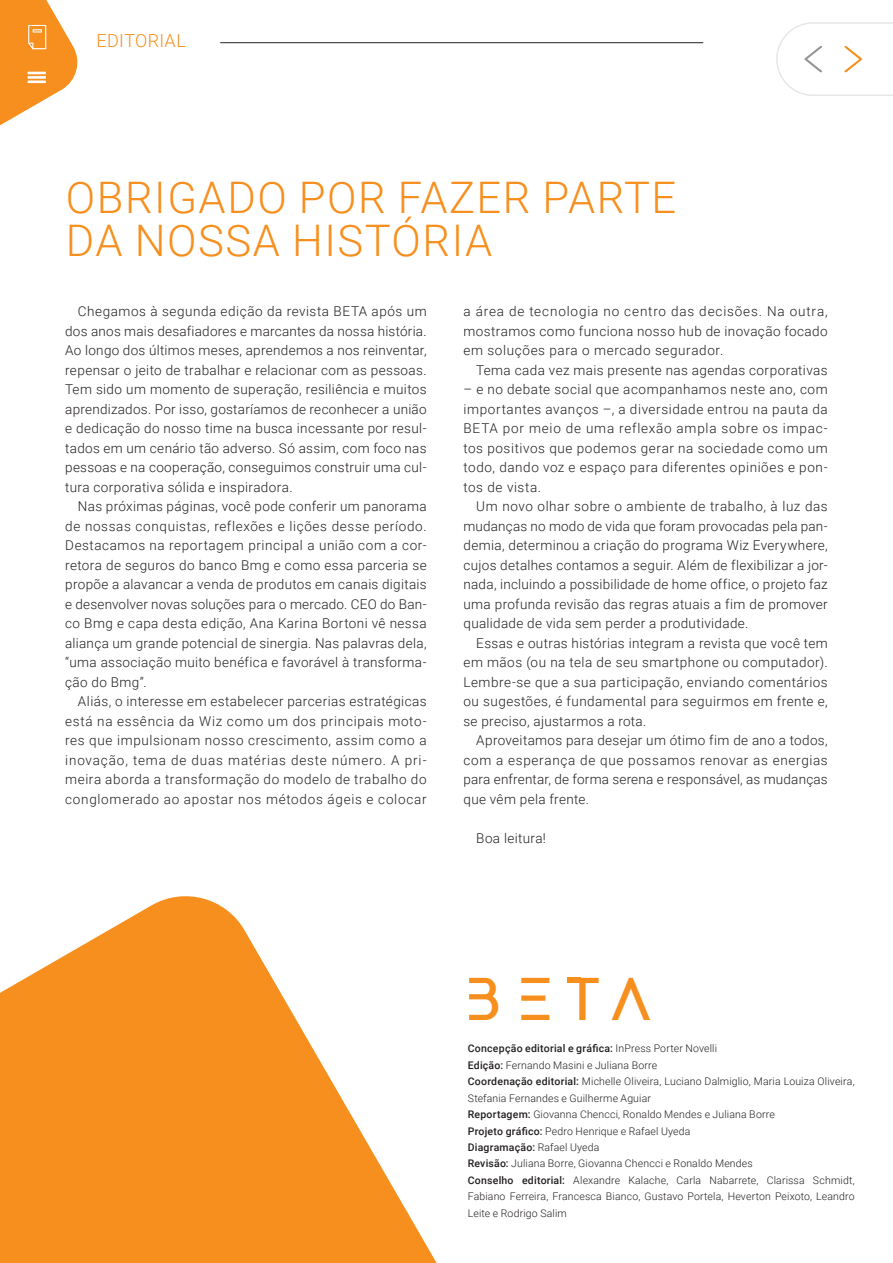
<style>
.page{position:relative;width:893px;height:1263px;background:#fff}
.page>*{position:absolute;margin:0;border:0;box-sizing:border-box;transform-origin:0 0}
.t1{font:48.15px "ABSTER Regular";color:#f68f1e}
.t2{font:300 43.5px/43.5px "Roboto";letter-spacing:.035em;color:#f68f1e}
.t3{font:300 18px "Roboto";letter-spacing:.025em;color:#f68f1e}
.TxT_Corrido{font:300 13.5px/19.5px "Roboto";letter-spacing:.03em;color:#231f20;text-align:justify}
.TxT_Corrido-2{font:300 10.5px/16.5px "Roboto";letter-spacing:.015em;color:#231f20}
.TxT_Corrido-3{font:500 10.5px "Roboto";letter-spacing:.025em;color:#231f20}
.s1{font-weight:300}
.s2{font-weight:500}
</style>
<div class="page">
<div style="left:567px;top:977px;width:13px;height:6px;background:#f68f1e"></div>
<svg style="left:0;top:896px;width:437px;height:367px;fill:#f68f1e"></svg>
<hr style="left:220px;top:42px;width:483px;height:1px;background:#231f20">
<svg style="left:776px;top:22px;width:117px;height:74px"></svg>
<svg style="left:0;top:0;width:78px;height:126px"></svg>
<p class="t3" style="left:96px;top:28px;width:91px">EDITORIAL</p>
<p class="t2" style="left:66px;top:174px;width:612px">OBRIGADO POR FAZER PARTE<br>DA NOSSA HISTÓRIA</p>
<p class="TxT_Corrido" style="left:65px;top:301px;width:363px;text-indent:13px">Chegamos à segunda edição da revista BETA após um dos anos mais desafiadores e marcantes da nossa história.<br>Ao longo dos últimos meses, aprendemos a nos reinventar, repensar o jeito de trabalhar e relacionar com as pessoas.<br>Tem sido um momento de superação, resiliência e muitos aprendizados. Por isso, gostaríamos de reconhecer a união e dedicação do nosso time na busca incessante por resul&shy;tados em um cenário tão adverso. Só assim, com foco nas pessoas e na cooperação, conseguimos construir uma cul&shy;tura corporativa sólida e inspiradora.</p>
<p class="TxT_Corrido" style="left:65px;top:496px;width:363px;text-indent:13px">Nas próximas páginas, você pode conferir um panorama de nossas conquistas, reflexões e lições desse período.<br>Destacamos na reportagem principal a união com a cor&shy;retora de seguros do banco Bmg e como essa parceria se propõe a alavancar a venda de produtos em canais digitais e desenvolver novas soluções para o mercado. CEO do Ban&shy;co Bmg e capa desta edição, Ana Karina Bortoni vê nessa aliança um grande potencial de sinergia. Nas palavras dela, “uma associação muito benéfica e favorável à transforma&shy;ção do Bmg”.</p>
<p class="TxT_Corrido" style="left:65px;top:691px;width:363px;text-indent:13px">Aliás, o interesse em estabelecer parcerias estratégicas está na essência da Wiz como um dos principais moto&shy;res que impulsionam nosso crescimento, assim como a inovação, tema de duas matérias deste número. A pri&shy;meira aborda a transformação do modelo de trabalho do conglomerado ao apostar nos métodos ágeis e colocar</p>
<p class="TxT_Corrido" style="left:463px;top:301px;width:366px">a área de tecnologia no centro das decisões. Na outra, mostramos como funciona nosso hub de inovação focado em soluções para o mercado segurador.</p>
<p class="TxT_Corrido" style="left:476px;top:360px;width:353px">Tema cada vez mais presente nas agendas corporativas</p>
<p class="TxT_Corrido" style="left:463px;top:379px;width:366px">– e no debate social que acompanhamos neste ano, com importantes avanços –, a diversidade entrou na pauta da BETA por meio de uma reflexão ampla sobre os impac&shy;tos positivos que podemos gerar na sociedade como um todo, dando voz e espaço para diferentes opiniões e pon&shy;tos de vista.</p>
<p class="TxT_Corrido" style="left:463px;top:496px;width:366px;text-indent:13px">Um novo olhar sobre o ambiente de trabalho, à luz das mudanças no modo de vida que foram provocadas pela pan&shy;demia, determinou a criação do programa Wiz Everywhere, cujos detalhes contamos a seguir. Além de flexibilizar a jor&shy;nada, incluindo a possibilidade de home office, o projeto faz uma profunda revisão das regras atuais a fim de promover qualidade de vida sem perder a produtividade.</p>
<p class="TxT_Corrido" style="left:463px;top:633px;width:366px;text-indent:13px">Essas e outras histórias integram a revista que você tem em mãos (ou na tela de seu smartphone ou computador).<br>Lembre-se que a sua participação, enviando comentários ou sugestões, é fundamental para seguirmos em frente e, se preciso, ajustarmos a rota.</p>
<p class="TxT_Corrido" style="left:463px;top:730px;width:366px;text-indent:13px">Aproveitamos para desejar um ótimo fim de ano a todos, com a esperança de que possamos renovar as energias para enfrentar, de forma serena e responsável, as mudanças que vêm pela frente.</p>
<p class="TxT_Corrido" style="left:476px;top:828px;width:71px">Boa leitura!</p>
<h1 class="t1" style="left:469px;top:975px;width:185px">B E T A</h1>
<p class="TxT_Corrido-3" style="left:468px;top:1041px;width:251px">Concepção editorial e gráfica: <span class="s1">InPress Porter Novelli</span></p>
<p class="TxT_Corrido-2" style="left:468px;top:1056px;width:191px"><span class="s2">Edição:</span> Fernando Masini e Juliana Borre</p>
<p class="TxT_Corrido-2" style="left:468px;top:1072px;width:388px"><span class="s2">Coordenação editorial:</span> Michelle Oliveira, Luciano Dalmiglio, Maria Louiza Oliveira,<br>Stefania Fernandes e Guilherme Aguiar</p>
<p class="TxT_Corrido-2" style="left:468px;top:1105px;width:309px"><span class="s2">Reportagem:</span> Giovanna Chencci, Ronaldo Mendes e Juliana Borre</p>
<p class="TxT_Corrido-2" style="left:468px;top:1122px;width:224px"><span class="s2">Projeto gráfico:</span> Pedro Henrique e Rafael Uyeda</p>
<p class="TxT_Corrido-3" style="left:468px;top:1140px;width:133px">Diagramação: <span class="s1">Rafael Uyeda</span></p>
<p class="TxT_Corrido-2" style="left:468px;top:1155px;width:287px"><span class="s2">Revisão:</span> Juliana Borre, Giovanna Chencci e Ronaldo Mendes</p>
<p class="TxT_Corrido-2" style="left:468px;top:1171px;width:388px;text-align:justify"><span class="s2">Conselho editorial:</span> Alexandre Kalache, Carla Nabarrete, Clarissa Schmidt, Fabiano Ferreira, Francesca Bianco, Gustavo Portela, Heverton Peixoto, Leandro Leite e Rodrigo Salim</p>
</div>
